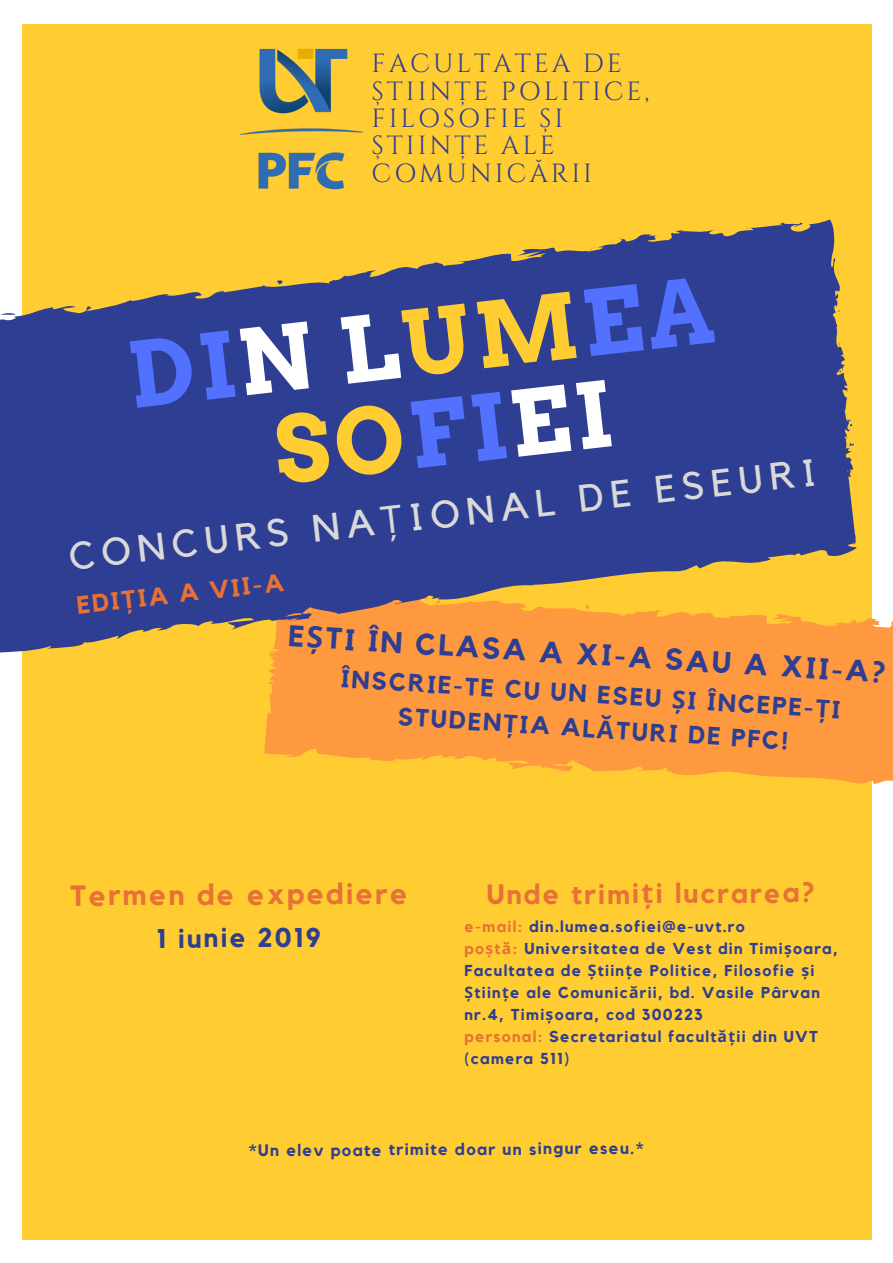
<style>
.page{position:relative;width:893px;height:1263px;background:#fff}
.page>*{position:absolute;margin:0;border:0;box-sizing:border-box;transform-origin:0 0}
.t1{font:700 90.07px/92.6px "Arvo";color:#5271ff;text-align:center}
.t2{font:38.1px "Kollektif";color:#d9d9d9}
.t3{font:700 29.85px "Kollektif";color:#2e3e92}
.t4{font:700 29.17px "Kollektif";letter-spacing:.075em;color:#e77137}
.t5{font:700 27.83px "Kollektif";letter-spacing:.075em;color:#e77137}
.t6{font:700 26.92px "Kollektif";letter-spacing:.075em;color:#2e3e92}
.t7{font:26.17px/27.3px "Cinzel";letter-spacing:.11em;color:#2e3e92}
.t8{font:700 24.83px/34px "Kollektif";color:#2e3e92}
.t9{font:700 24.83px "Kollektif";color:#e77137}
.t10{font:700 16.58px "Kollektif";letter-spacing:.075em;color:#2e3e92}
.t11{font:700 15.75px/22px "Kollektif";letter-spacing:.08em;color:#2e3e92}
.s1{color:#fff}
.s2{color:#ffcc31}
.s3{font-family:"Noto Sans"}
.s4{color:#e77137}
.s5{font-family:"Noto Sans";color:#e77137}
</style>
<div class="page">
<div style="left:22px;top:24px;width:849px;height:1215px;background:#ffcc31"></div>
<svg style="left:264px;top:619px;width:629px;height:183px;fill:#ff9940"></svg>
<svg style="left:0;top:210px;width:874px;height:455px;fill:#2e3e92"></svg>
<img style="left:239px;top:48px;width:124px;height:142px">
<h3 class="t7" style="left:372px;top:51px;width:279px">FACULTATEA DE<br>ȘTIINȚE POLITICE,<br>FILOSOFIE ȘI<br>ȘTIINȚE ALE<br>COMUNICĂRII</h3>
<h1 class="t1" style="left:125px;top:328px;width:587px;rotate:-6deg">DI<span class="s1">N L</span><span class="s2">UM</span>EA<br><span class="s2">SO</span>FI<span class="s1">EI</span></h1>
<h2 class="t2" style="left:67px;top:536px;width:753px;rotate:-6deg">CONCURS NA<span class="s3">Ț</span>IONAL DE ESEURI</h2>
<h3 class="t9" style="left:76px;top:593px;width:210px;rotate:-6deg">EDI<span class="s3">Ț</span>IA A VII-A</h3>
<h3 class="t3" style="left:290px;top:619px;width:600px;rotate:4deg">E<span class="s3">Ș</span>TI ÎN CLASA A XI-A SAU A XII-A?</h3>
<h3 class="t8" style="left:401px;top:667px;width:17px;text-indent:-59px;rotate:4deg">ÎNSC<br>S</h3>
<h3 class="t8" style="left:419px;top:666px;width:425px;line-height:34.3px;text-indent:-9px;rotate:4deg">RIE-TE CU UN ESEU <span class="s3">Ș</span>I ÎNCEPE-<span class="s3">Ț</span>I<br>TUDEN<span class="s3">Ț</span>IA AL<span class="s3">Ă</span>TURI DE PFC!</h3>
<h3 class="t5" style="left:487px;top:881px;width:330px">Unde trimi<span class="s3">ț</span>i lucrarea?</h3>
<h3 class="t4" style="left:70px;top:881px;width:339px">Termen de expediere</h3>
<h3 class="t6" style="left:157px;top:925px;width:166px">1 iunie 2019</h3>
<p class="t11" style="left:464px;top:916px;width:375px"><span class="s4">e-mail:</span> din.lumea.sofiei@e-uvt.ro<br><span class="s4">po</span><span class="s5">ș</span><span class="s4">t</span><span class="s5">ă</span><span class="s4">:</span> Universitatea de Vest din Timi<span class="s3">ș</span>oara, Facultatea de <span class="s3">Ș</span>tiin<span class="s3">ț</span>e Politice, Filosofie <span class="s3">ș</span>i <span class="s3">Ș</span>tiin<span class="s3">ț</span>e ale Comunic<span class="s3">ă</span>rii, bd. Vasile Pârvan nr.4, Timi<span class="s3">ș</span>oara, cod 300223<br><span class="s4">personal:</span> Secretariatul facult<span class="s3">ăț</span>ii din UVT (camera 511)</p>
<p class="t10" style="left:249px;top:1142px;width:396px">*Un elev poate trimite doar un singur eseu.*</p>
</div>
